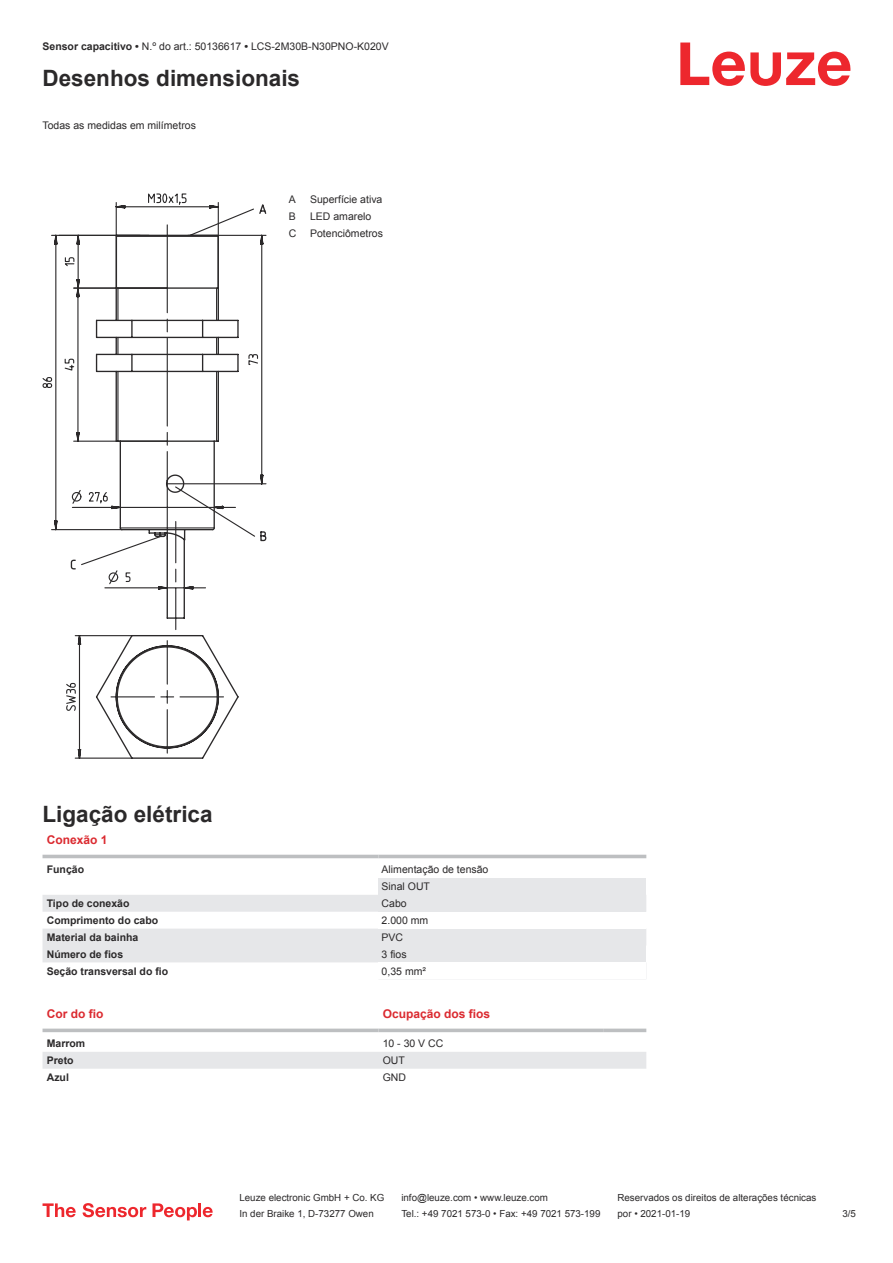
<style>
.page{position:relative;width:893px;height:1263px;background:#fff}
.page>*{position:absolute;margin:0;border:0;box-sizing:border-box;transform-origin:0 0}
.t1{font:700 22.5px "Arial";color:#2b292a}
.t2{font:700 12px "Arial";color:#db2a30}
.t3{font:10.5px/17px "Arial";color:#2b292a}
.t4{font:700 10.5px "Arial";color:#2b292a}
.t5{font:9.75px "Arial";color:#2b292a}
.s1{font-weight:700}
</style>
<div class="page">
<svg style="left:680px;top:43px;width:170px;height:43px"></svg>
<svg style="left:43px;top:854px;width:603px;height:5px"></svg>
<svg style="left:43px;top:895px;width:335px;height:68px;fill:#e6e7e9"></svg>
<hr style="left:43px;top:855px;width:335px;height:3px;background:#bdbfc1">
<hr style="left:378px;top:855px;width:268px;height:3px;background:#bdbfc1">
<div style="left:378px;top:878px;width:268px;height:17px;background:#e6e7e9"></div>
<div style="left:378px;top:895px;width:268px;height:17px;background:#e6e7e9"></div>
<div style="left:378px;top:928px;width:268px;height:17px;background:#e6e7e9"></div>
<div style="left:378px;top:945px;width:268px;height:17px;background:#e6e7e9"></div>
<svg style="left:43px;top:1032px;width:603px;height:1px"></svg>
<div style="left:43px;top:1052px;width:603px;height:17px;background:#e6e7e9"></div>
<svg style="left:43px;top:1028px;width:335px;height:4px"></svg>
<svg style="left:378px;top:1028px;width:226px;height:4px"></svg>
<svg style="left:604px;top:1028px;width:42px;height:4px"></svg>
<svg style="left:43px;top:1203px;width:33px;height:14px"></svg>
<svg style="left:83px;top:1203px;width:63px;height:14px"></svg>
<svg style="left:153px;top:1203px;width:44px;height:17px"></svg>
<hr style="left:198px;top:1203px;width:3px;height:14px;background:#ed272d">
<svg style="left:203px;top:1207px;width:10px;height:10px"></svg>
<svg style="left:43px;top:208px;width:224px;height:551px"></svg>
<svg style="left:58px;top:193px;width:179px;height:438px"></svg>
<p class="t3" style="left:43px;top:39px;width:348px"><span class="s1">Sensor capacitivo •</span> N.º do art.: 50136617 <span class="s1">•</span> LCS-2M30B-N30PNO-K020V</p>
<h1 class="t1" style="left:43px;top:69px;width:259px">Desenhos dimensionais</h1>
<p class="t3" style="left:43px;top:117px;width:155px">Todas as medidas em milímetros</p>
<p class="t3" style="left:289px;top:192px;width:9px">A</p>
<p class="t3" style="left:310px;top:192px;width:74px">Superfície ativa</p>
<p class="t3" style="left:289px;top:209px;width:9px">B</p>
<p class="t3" style="left:310px;top:209px;width:63px">LED amarelo</p>
<p class="t3" style="left:289px;top:226px;width:9px">C</p>
<p class="t3" style="left:310px;top:226px;width:74px">Potenciômetros</p>
<h1 class="t1" style="left:43px;top:805px;width:172px">Ligação elétrica</h1>
<p class="t2" style="left:47px;top:835px;width:62px">Conexão 1</p>
<p class="t4" style="left:47px;top:865px;width:39px">Função</p>
<p class="t3" style="left:382px;top:862px;width:108px">Alimentação de tensão<br>Sinal OUT</p>
<p class="t4" style="left:47px;top:899px;width:84px">Tipo de conexão</p>
<p class="t3" style="left:382px;top:896px;width:27px">Cabo</p>
<p class="t4" style="left:47px;top:916px;width:113px">Comprimento do cabo</p>
<p class="t3" style="left:382px;top:913px;width:48px">2.000 mm</p>
<p class="t4" style="left:47px;top:933px;width:93px">Material da bainha</p>
<p class="t3" style="left:382px;top:929px;width:23px">PVC</p>
<p class="t4" style="left:47px;top:950px;width:78px">Número de fios</p>
<p class="t3" style="left:382px;top:946px;width:27px">3 fios</p>
<p class="t4" style="left:47px;top:967px;width:123px">Seção transversal do fio</p>
<p class="t3" style="left:382px;top:963px;width:46px">0,35 mm²</p>
<p class="t2" style="left:47px;top:1009px;width:58px">Cor do fio</p>
<p class="t2" style="left:383px;top:1009px;width:109px">Ocupação dos fios</p>
<p class="t4" style="left:47px;top:1039px;width:40px">Marrom</p>
<p class="t3" style="left:383px;top:1036px;width:62px">10 - 30 V CC</p>
<p class="t4" style="left:47px;top:1056px;width:28px">Preto</p>
<p class="t3" style="left:383px;top:1053px;width:24px">OUT</p>
<p class="t4" style="left:47px;top:1073px;width:24px">Azul</p>
<p class="t3" style="left:383px;top:1070px;width:25px">GND</p>
<p class="t5" style="left:239px;top:1194px;width:146px">Leuze electronic GmbH + Co. KG</p>
<p class="t5" style="left:401px;top:1194px;width:148px">info@leuze.com • www.leuze.com</p>
<p class="t5" style="left:617px;top:1194px;width:200px">Reservados os direitos de alterações técnicas</p>
<p class="t5" style="left:239px;top:1210px;width:136px">In der Braike 1, D-73277 Owen</p>
<p class="t5" style="left:401px;top:1210px;width:201px">Tel.: +49 7021 573-0 • Fax: +49 7021 573-199</p>
<p class="t5" style="left:617px;top:1210px;width:74px">por • 2021-01-19</p>
<p class="t5" style="left:842px;top:1210px;width:15px">3 /5</p>
</div>
